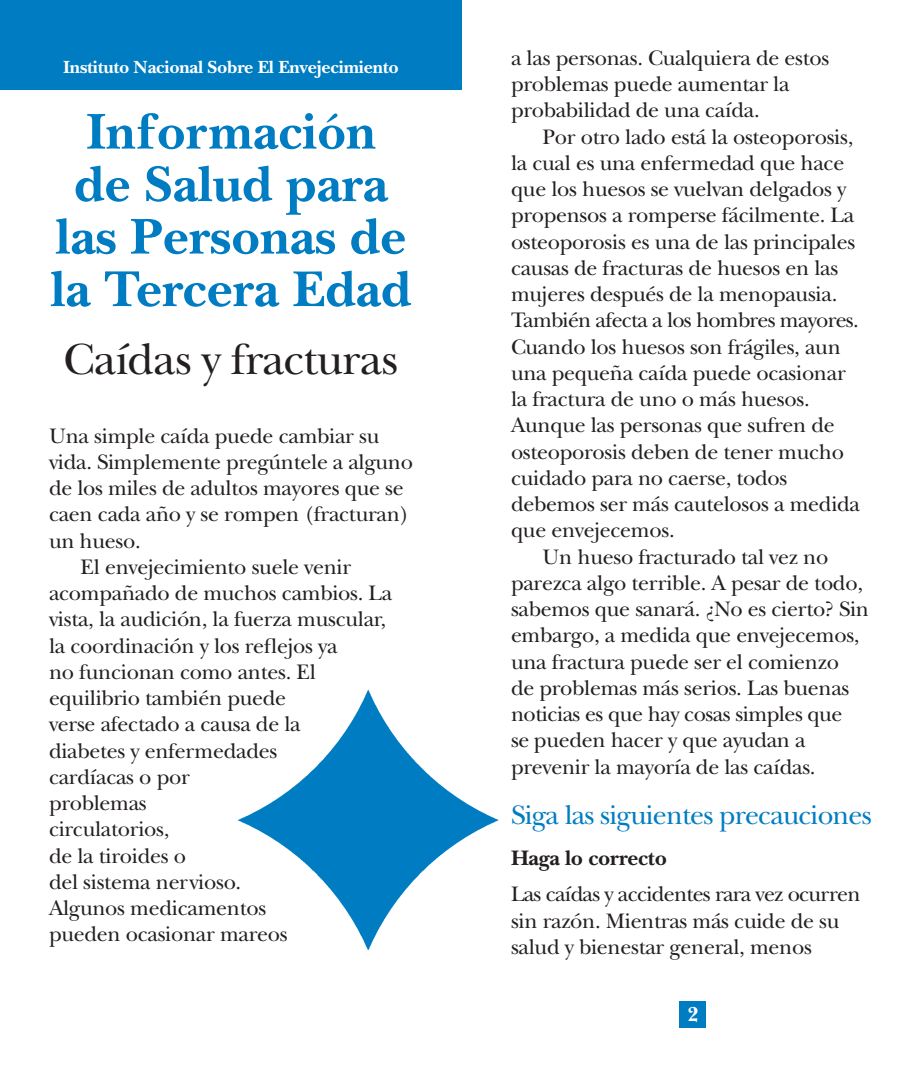
<style>
.page{position:relative;width:924px;height:1071px;background:#fff}
.page>*{position:absolute;margin:0;border:0;box-sizing:border-box;transform-origin:0 0}
.t1{font:700 52.5px/52.5px "New Baskerville";color:#007cc2;text-align:center}
.Headline{font:45.5px "New Baskerville";letter-spacing:-.01em;color:#231f20}
.Subhead{font:28px "New Baskerville";letter-spacing:-.03em;color:#007cc2}
.Body_Text{font:21.88px/26.2px "New Baskerville";letter-spacing:-.015em;color:#231f20}
.Body_Text_1st{font:21.88px/26.2px "New Baskerville";letter-spacing:-.015em;color:#231f20}
.Body_Text_1st-2{font:700 21.88px "New Baskerville";letter-spacing:-.015em;color:#231f20}
.t2{font:700 18.38px "New Baskerville";letter-spacing:-.015em;color:#fff}
</style>
<div class="page">
<div style="left:0;top:0;width:462px;height:89px;background:#007cc2"></div>
<div style="left:680px;top:1002px;width:26px;height:26px;background:#007cc2"></div>
<img style="left:239px;top:690px;width:259px;height:260px">
<p class="t2" style="left:63px;top:56px;width:337px">Instituto Nacional Sobre El Envejecimiento</p>
<p class="t1" style="left:51px;top:106px;width:362px">Información<br>de Salud para las Personas de la Tercera Edad</p>
<p class="Headline" style="left:64px;top:333px;width:336px">Caídas y fracturas</p>
<p class="Body_Text_1st" style="left:49px;top:423px;width:366px">Una simple caída puede cambiar su vida. Simplemente pregúntele a alguno de los miles de adultos mayores que se caen cada año y se rompen (fracturan) un hueso.</p>
<p class="Body_Text" style="left:49px;top:554px;width:345px;text-indent:32px">El envejecimiento suele venir acompañado de muchos cambios. La vista, la audición, la fuerza muscular, la coordinación y los reflejos ya<br>no funcionan como antes. El equilibrio también puede<br>verse afectado a causa de la<br>diabetes y enfermedades<br>cardíacas o por<br>problemas<br>circulatorios,<br>de la tiroides o<br>del sistema nervioso.<br>Algunos medicamentos<br>pueden ocasionar mareos</p>
<p class="Body_Text" style="left:511px;top:45px;width:320px">a las personas. Cualquiera de estos problemas puede aumentar la probabilidad de una caída.</p>
<p class="Body_Text" style="left:511px;top:124px;width:351px;text-indent:32px">Por otro lado está la osteoporosis, la cual es una enfermedad que hace que los huesos se vuelvan delgados y propensos a romperse fácilmente. La osteoporosis es una de las principales causas de fracturas de huesos en las mujeres después de la menopausia.<br>También afecta a los hombres mayores.<br>Cuando los huesos son frágiles, aun una pequeña caída puede ocasionar la fractura de uno o más huesos.<br>Aunque las personas que sufren de osteoporosis deben de tener mucho cuidado para no caerse, todos debemos ser más cautelosos a medida que envejecemos.</p>
<p class="Body_Text" style="left:511px;top:544px;width:360px;text-indent:32px">Un hueso fracturado tal vez no parezca algo terrible. A pesar de todo, sabemos que sanará. ¿No es cierto? Sin embargo, a medida que envejecemos, una fractura puede ser el comienzo<br>de problemas más serios. Las buenas noticias es que hay cosas simples que<br>se pueden hacer y que ayudan a prevenir la mayoría de las caídas.</p>
<p class="Subhead" style="left:511px;top:799px;width:362px">Siga las siguientes precauciones</p>
<p class="Body_Text_1st-2" style="left:511px;top:845px;width:157px">Haga lo correcto</p>
<p class="Body_Text_1st" style="left:511px;top:881px;width:351px">Las caídas y accidentes rara vez ocurren sin razón. Mientras más cuide de su salud y bienestar general, menos</p>
</div>
